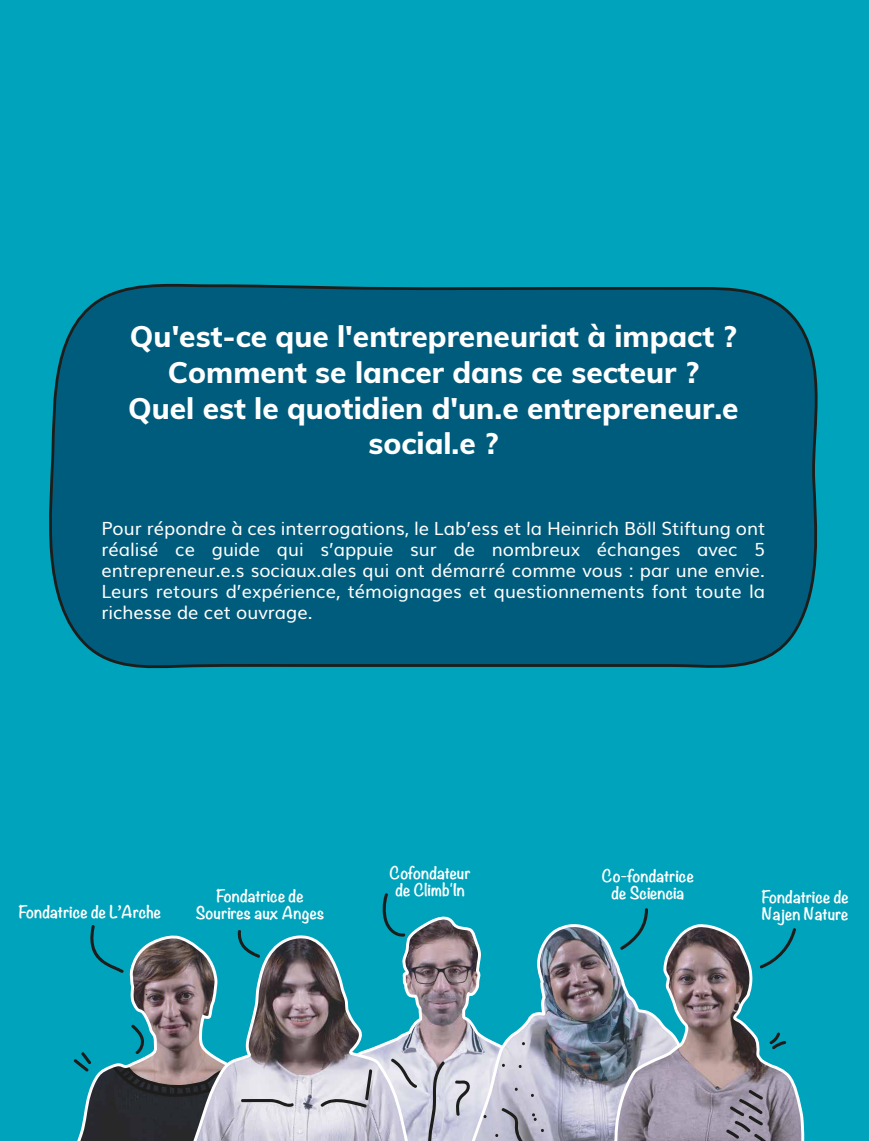
<style>
.page{position:relative;width:869px;height:1141px;background:#fff}
.page>*{position:absolute;margin:0;border:0;box-sizing:border-box;transform-origin:0 0}
.t1{font:800 29.75px/35.7px "Muli";color:#fff;text-align:center}
.t2{font:18.2px/21px "Muli";color:#fff;text-align:justify}
.t3{font:700 15.4px/17px "Noteworthy";color:#fff;text-align:center}
</style>
<div class="page">
<div style="left:0;top:0;width:868px;height:1141px;background:#00a3bc"></div>
<div style="left:49px;top:283px;width:769px;height:386px;background:#005c7c"></div>
<svg style="left:405px;top:916px;width:59px;height:225px;background:#9f9ba5"></svg>
<img style="left:464px;top:924px;width:147px;height:217px">
<img style="left:611px;top:924px;width:193px;height:217px">
<svg style="left:73px;top:935px;width:101px;height:206px"></svg>
<svg style="left:174px;top:935px;width:240px;height:206px"></svg>
<svg style="left:319px;top:1068px;width:53px;height:40px;background:#cac9d0"></svg>
<svg style="left:240px;top:1099px;width:54px;height:9px"></svg>
<svg style="left:426px;top:1060px;width:19px;height:81px;background:#b1b2bf"></svg>
<svg style="left:454px;top:1079px;width:16px;height:37px"></svg>
<svg style="left:390px;top:1058px;width:28px;height:31px"></svg>
<svg style="left:769px;top:1032px;width:17px;height:17px"></svg>
<svg style="left:725px;top:1090px;width:50px;height:51px;background:#898190"></svg>
<svg style="left:521px;top:1042px;width:4px;height:3px"></svg>
<svg style="left:518px;top:1065px;width:4px;height:3px"></svg>
<svg style="left:501px;top:1064px;width:4px;height:3px"></svg>
<svg style="left:530px;top:1094px;width:4px;height:3px"></svg>
<svg style="left:514px;top:1088px;width:4px;height:3px"></svg>
<svg style="left:483px;top:1115px;width:4px;height:3px"></svg>
<svg style="left:494px;top:1107px;width:50px;height:34px;background:#a7a6b5"></svg>
<svg style="left:74px;top:1052px;width:17px;height:20px"></svg>
<svg style="left:130px;top:1024px;width:15px;height:31px"></svg>
<svg style="left:89px;top:925px;width:35px;height:49px"></svg>
<svg style="left:758px;top:927px;width:38px;height:42px"></svg>
<svg style="left:619px;top:908px;width:28px;height:43px"></svg>
<svg style="left:237px;top:930px;width:24px;height:28px"></svg>
<svg style="left:381px;top:893px;width:24px;height:44px"></svg>
<h1 class="t1" style="left:128px;top:317px;width:611px">Qu'est-ce que l'entrepreneuriat à impact ?<br>Comment se lancer dans ce secteur ?<br>Quel est le quotidien d'un.e entrepreneur.e social.e ?</h1>
<p class="t2" style="left:101px;top:516px;width:665px">Pour répondre à ces interrogations, le Lab’ess et la Heinrich Böll Stiftung ont réalisé ce guide qui s’appuie sur de nombreux échanges avec 5 entrepreneur.e.s sociaux.ales qui ont démarré comme vous : par une envie.<br>Leurs retours d’expérience, témoignages et questionnements font toute la richesse de cet ouvrage.</p>
<p class="t3" style="left:19px;top:903px;width:144px">Fondatrice de L’Arche</p>
<p class="t3" style="left:196px;top:887px;width:130px">Fondatrice de<br>Sourires aux Anges</p>
<p class="t3" style="left:389px;top:864px;width:83px">Cofondateur de Climb'In</p>
<p class="t3" style="left:601px;top:867px;width:93px">Co-fondatrice de Sciencia</p>
<p class="t3" style="left:761px;top:888px;width:89px;text-align:left">Fondatrice de<br>Najen Nature</p>
</div>
